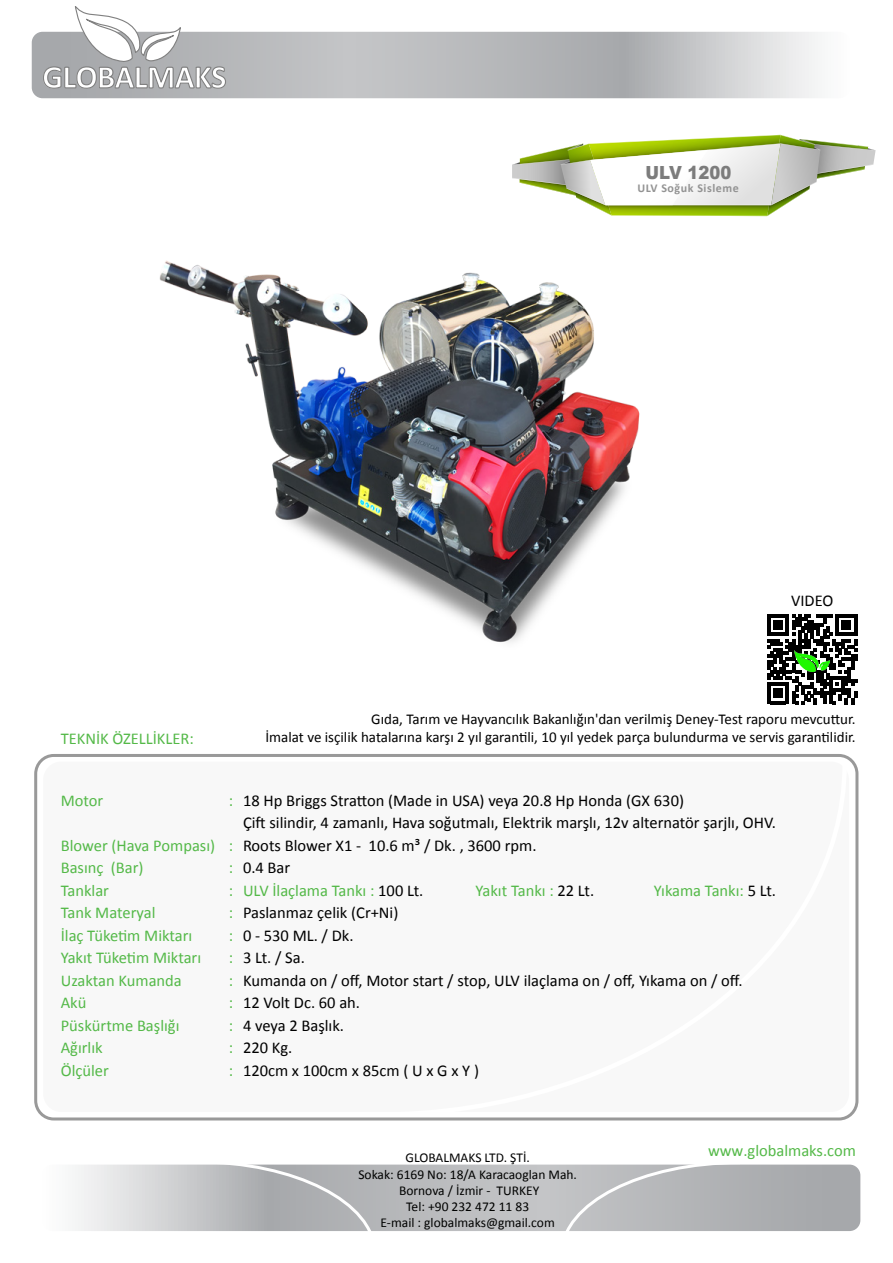
<style>
.page{position:relative;width:893px;height:1263px;background:#fff}
.page>*{position:absolute;margin:0;border:0;box-sizing:border-box;transform-origin:0 0}
.t1{font:700 32.7px "Calibri";letter-spacing:-.02em;color:#fff}
.t2{font:900 18px "Arial";color:#7c7c7c;scale:.91 1}
.t3{font:16.5px/22.5px "Calibri";color:#000}
.t4{font:16.5px/22.5px "Calibri";color:#54b948}
.t5{font:15px "Calibri";color:#000}
.t6{font:13.5px/16.2px "Calibri";color:#000100;text-align:center}
.t7{font:700 12px "Calibri";color:#939393}
.s1{color:#54b948}
.s2{color:#000}
.s3{color:#020202}
</style>
<div class="page">
<div style="left:43px;top:761px;width:806px;height:351px;background:#f8f8f8;border-radius:18px"></div>
<div style="left:34px;top:754px;width:824px;height:366px;border:3px solid #999;border-radius:18px"></div>
<img style="left:159px;top:260px;width:481px;height:383px">
<svg style="left:512px;top:134px;width:364px;height:82px"></svg>
<svg style="left:767px;top:614px;width:90px;height:90px"></svg>
<img style="left:795px;top:650px;width:35px;height:21px">
<svg style="left:32px;top:32px;width:786px;height:66px;background:#bec0c2"></svg>
<svg style="left:42px;top:6px;width:185px;height:83px"></svg>
<svg style="left:371px;top:759px;width:478px;height:360px"></svg>
<svg style="left:75px;top:1164px;width:785px;height:67px;background:#c1c2c4"></svg>
<svg style="left:193px;top:1164px;width:185px;height:67px;background:#b4b6b8"></svg>
<svg style="left:559px;top:1164px;width:184px;height:67px;background:#babcbe"></svg>
<p class="t1" style="left:42px;top:54px;width:186px">GLOBALMAKS</p>
<p class="t2" style="left:645px;top:160px;width:96px">ULV 1200</p>
<p class="t7" style="left:637px;top:179px;width:103px">ULV Soğuk Sisleme</p>
<p class="t3" style="left:791px;top:589px;width:44px">VIDEO</p>
<p class="t5" style="left:371px;top:709px;width:486px">Gıda, Tarım ve Hayvancılık Bakanlığın'dan verilmiş Deney-Test raporu mevcuttur.</p>
<p class="t4" style="left:61px;top:727px;width:135px">TEKNİK ÖZELLİKLER:</p>
<p class="t5" style="left:266px;top:727px;width:592px">İmalat ve isçilik hatalarına karşı 2 yıl garantili, 10 yıl yedek parça bulundurma ve servis garantilidir.</p>
<p class="t4" style="left:61px;top:788px;width:44px">Motor</p>
<p class="t4" style="left:61px;top:833px;width:156px">Blower (Hava Pompası)<br>Basınç (Bar)<br>Tanklar<br>Tank Materyal<br>İlaç Tüketim Miktarı<br>Yakıt Tüketim Miktarı<br>Uzaktan Kumanda<br>Akü<br>Püskürtme Başlığı<br>Ağırlık<br>Ölçüler</p>
<p class="t4" style="left:229px;top:788px;width:6px">:</p>
<p class="t4" style="left:229px;top:833px;width:6px;text-align:justify">: : : : : : : : : : :</p>
<p class="t3" style="left:243px;top:788px;width:534px">18 Hp Briggs Stratton (Made in USA) veya 20.8 Hp Honda (GX 630)<br>Çift silindir, 4 zamanlı, Hava soğutmalı, Elektrik marşlı, 12v alternatör şarjlı, OHV.<br>Roots Blower X1 - 10.6 m³ / Dk. , 3600 rpm.<br>0.4 Bar<br><span class="s1">ULV İlaçlama Tankı :</span> 100 Lt.</p>
<p class="t4" style="left:476px;top:878px;width:120px">Yakıt Tankı : <span class="s2">22 Lt.</span></p>
<p class="t4" style="left:654px;top:878px;width:124px">Yıkama Tankı: <span class="s2">5 Lt.</span></p>
<p class="t3" style="left:243px;top:901px;width:501px">Paslanmaz çelik (Cr+Ni)<br>0 - 530 ML. / Dk.<br>3 Lt. / Sa.<br>Kumanda on / off, Motor start / stop, ULV ilaçlama on / off, Yıkama on / off.<br>12 Volt Dc. 60 ah.<br>4 veya 2 Başlık.<br>220 Kg.<br><span class="s3">120cm x 100cm x 85cm ( U x G x Y )</span></p>
<p class="t6" style="left:406px;top:1149px;width:126px">GLOBALMAKS LTD. ŞTİ.</p>
<p class="t6" style="left:358px;top:1165px;width:220px">Sokak: 6169 No: 18/A Karacaoglan Mah.<br>Bornova / İzmir - TURKEY<br>Tel: +90 232 472 11 83<br>E-mail : globalmaks@gmail.com</p>
<p class="t4" style="left:708px;top:1139px;width:149px">www.globalmaks.com</p>
</div>
